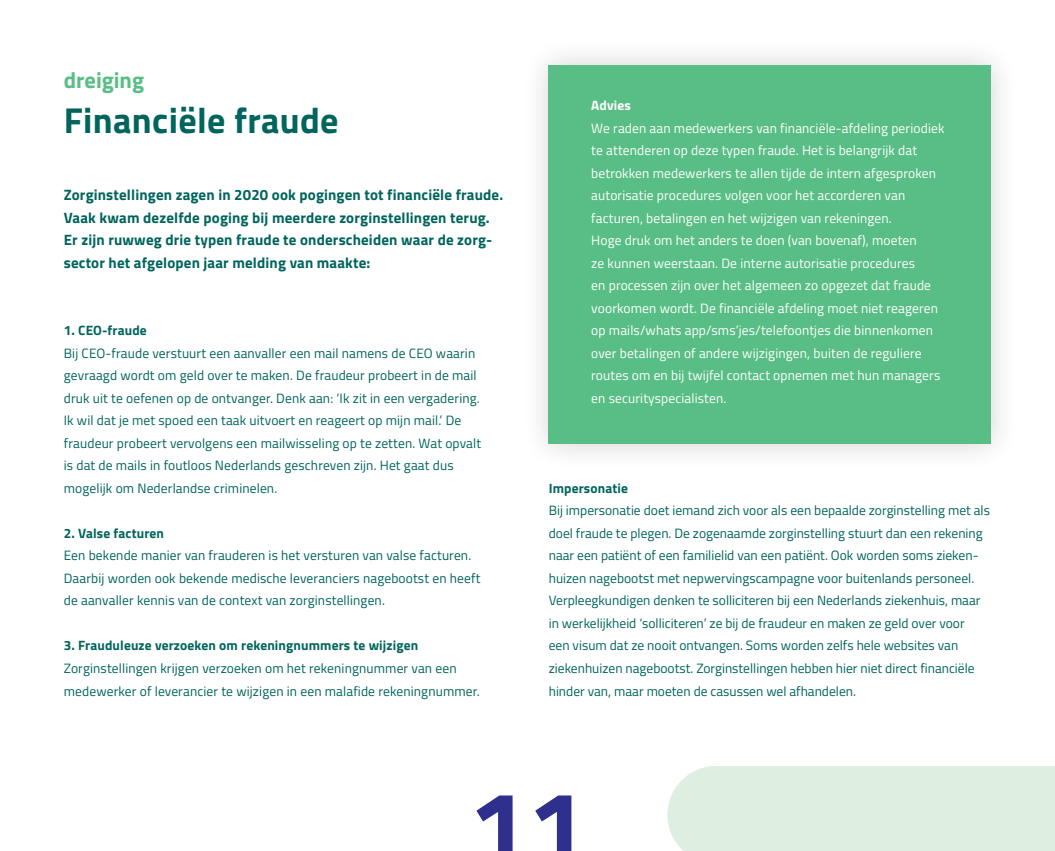
<style>
.page{position:relative;width:1055px;height:851px;background:#fff}
.page>*{position:absolute;margin:0;border:0;box-sizing:border-box;transform-origin:0 0}
.t1{font:700 105px "Titillium Web";color:#2f308d}
.t2{font:700 36px "Titillium Web";letter-spacing:.01em;color:#01655d}
.t3{font:700 22.5px "Titillium Web";color:#59be85}
.t4{font:700 15px/22.5px "Titillium Web";letter-spacing:.01em;color:#01655d}
.t5{font:13.5px/22.5px "Titillium Web";color:#01655d}
.t6{font:13.5px/22.5px "Titillium Web";letter-spacing:.01em;color:#fff}
.t7{font:700 13.5px "Titillium Web";letter-spacing:.01em;color:#01655d}
.t8{font:700 13.5px "Titillium Web";letter-spacing:.01em;color:#fff}
</style>
<div class="page">
<div style="left:667px;top:766px;width:387px;height:84px;background:#deefe2"></div>
<div style="left:521px;top:37px;width:497px;height:434px;background:#231f20;opacity:.2"></div>
<div style="left:549px;top:65px;width:442px;height:378px;background:#59be85"></div>
<p class="t3" style="left:64px;top:62px;width:82px">dreiging</p>
<p class="t2" style="left:64px;top:92px;width:276px">Financiële fraude</p>
<p class="t4" style="left:64px;top:183px;width:441px">Zorginstellingen zagen in 2020 ook pogingen tot financiële fraude.<br>Vaak kwam dezelfde poging bij meerdere zorginstellingen terug.<br>Er zijn ruwweg drie typen fraude te onderscheiden waar de zorg&shy;sector het afgelopen jaar melding van maakte:</p>
<p class="t7" style="left:64px;top:320px;width:84px">1. CEO-fraude</p>
<p class="t5" style="left:64px;top:341px;width:419px">Bij CEO-fraude verstuurt een aanvaller een mail namens de CEO waarin gevraagd wordt om geld over te maken. De fraudeur probeert in de mail druk uit te oefenen op de ontvanger. Denk aan: ‘Ik zit in een vergadering.<br>Ik wil dat je met spoed een taak uitvoert en reageert op mijn mail.’ De fraudeur probeert vervolgens een mailwisseling op te zetten. Wat opvalt is dat de mails in foutloos Nederlands geschreven zijn. Het gaat dus mogelijk om Nederlandse criminelen.</p>
<p class="t7" style="left:64px;top:522px;width:102px">2. Valse facturen</p>
<p class="t5" style="left:64px;top:543px;width:418px">Een bekende manier van frauderen is het versturen van valse facturen.<br>Daarbij worden ook bekende medische leveranciers nagebootst en heeft de aanvaller kennis van de context van zorginstellingen.</p>
<p class="t7" style="left:64px;top:635px;width:356px">3. Frauduleuze verzoeken om rekeningnummers te wijzigen</p>
<p class="t5" style="left:64px;top:656px;width:417px">Zorginstellingen krijgen verzoeken om het rekeningnummer van een medewerker of leverancier te wijzigen in een malafide rekeningnummer.</p>
<p class="t8" style="left:591px;top:95px;width:41px">Advies</p>
<p class="t6" style="left:591px;top:116px;width:355px">We raden aan medewerkers van financiële-afdeling periodiek te attenderen op deze typen fraude. Het is belangrijk dat betrokken medewerkers te allen tijde de intern afgesproken autorisatie procedures volgen voor het accorderen van facturen, betalingen en het wijzigen van rekeningen.<br>Hoge druk om het anders te doen (van bovenaf), moeten<br>ze kunnen weerstaan. De interne autorisatie procedures<br>en processen zijn over het algemeen zo opgezet dat fraude voorkomen wordt. De financiële afdeling moet niet reageren op mails/whats app/sms’jes/telefoontjes die binnenkomen over betalingen of andere wijzigingen, buiten de reguliere routes om en bij twijfel contact opnemen met hun managers en securityspecialisten.</p>
<p class="t7" style="left:549px;top:477px;width:81px">Impersonatie</p>
<p class="t5" style="left:549px;top:498px;width:443px">Bij impersonatie doet iemand zich voor als een bepaalde zorginstelling met als doel fraude te plegen. De zogenaamde zorginstelling stuurt dan een rekening naar een patiënt of een familielid van een patiënt. Ook worden soms zieken&shy;huizen nagebootst met nepwervingscampagne voor buitenlands personeel.<br>Verpleegkundigen denken te solliciteren bij een Nederlands ziekenhuis, maar in werkelijkheid ‘solliciteren’ ze bij de fraudeur en maken ze geld over voor<br>een visum dat ze nooit ontvangen. Soms worden zelfs hele websites van ziekenhuizen nagebootst. Zorginstellingen hebben hier niet direct financiële hinder van, maar moeten de casussen wel afhandelen.</p>
<h1 class="t1" style="left:468px;top:747px;width:119px">11</h1>
</div>
